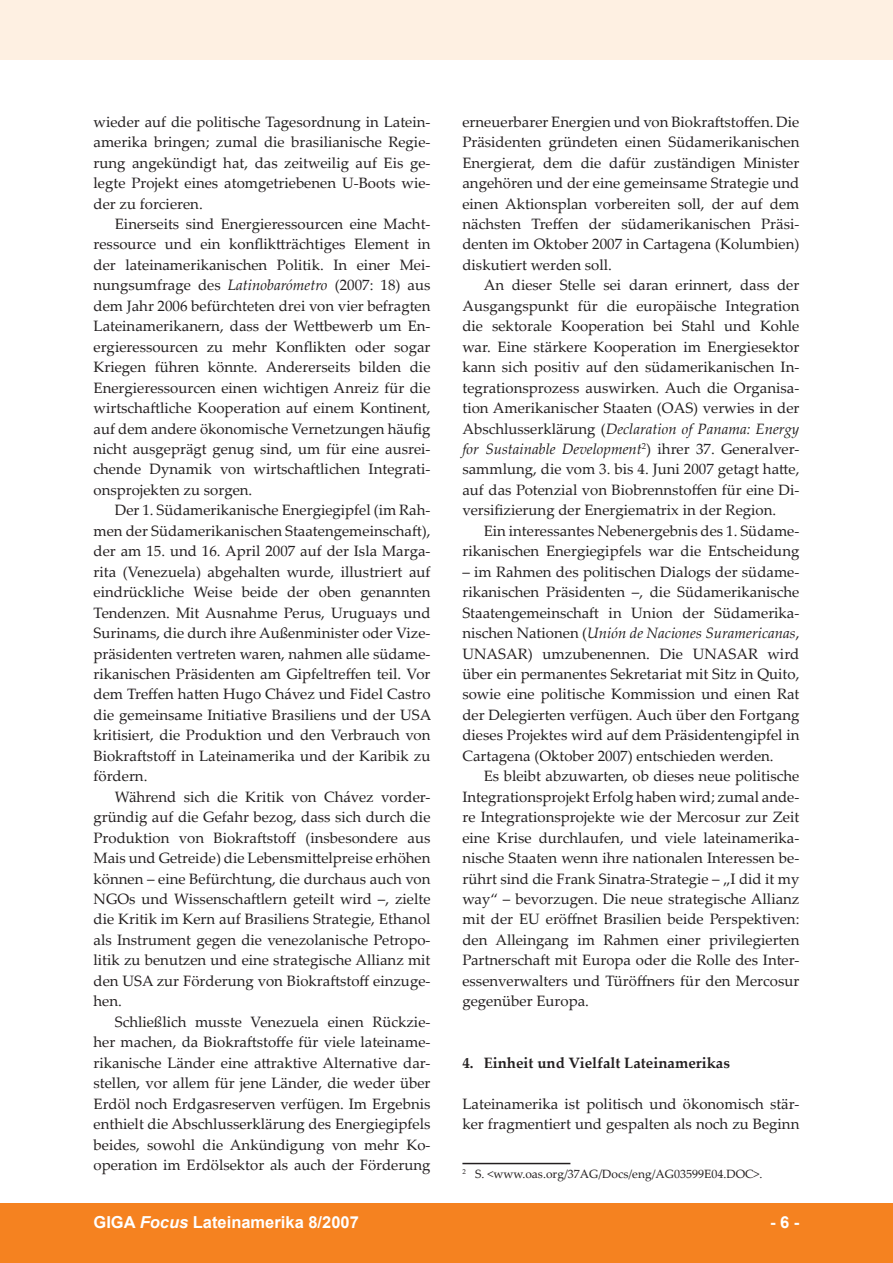
<style>
.page{position:relative;width:893px;height:1263px;background:#fff}
.page>*{position:absolute;margin:0;border:0;box-sizing:border-box;transform-origin:0 0}
.t1{font:700 16.5px "Arial";color:#fff}
.foc__text_fliesstext{font:15px/20.4px "Palatino Linotype";color:#231f20;text-align:justify}
.foc__text_1__absatz{font:15px/20.4px "Palatino Linotype";color:#231f20}
.foc__text_ueberschri{font:700 15px "Palatino Linotype";color:#231f20}
.foc__text_fussnoten{font:12px "Palatino Linotype";color:#231f20}
.s1{font-style:italic}
</style>
<div class="page">
<div style="left:0;top:1203px;width:893px;height:60px;background:#f58220"></div>
<div style="left:0;top:0;width:893px;height:60px;background:#fef0e2"></div>
<hr style="left:462px;top:1163px;width:108px;height:1px;background:#231f20">
<p class="foc__text_fliesstext" style="left:94px;top:111px;width:338px">wieder auf die politische Tagesordnung in Latein&shy;amerika bringen; zumal die brasilianische Regie&shy;rung angekündigt hat, das zeitweilig auf Eis ge&shy;legte Projekt eines atomgetriebenen U-Boots wie&shy;der zu forcieren.</p>
<p class="foc__text_fliesstext" style="left:94px;top:213px;width:338px;text-indent:21px">Einerseits sind Energieressourcen eine Macht&shy;ressource und ein konfliktträchtiges Element in der lateinamerikanischen Politik. In einer Mei&shy;nungsumfrage des <span class="s1">Latinobarómetro</span> (2007: 18) aus dem Jahr 2006 befürchteten drei von vier befragten Lateinamerikanern, dass der Wettbewerb um En&shy;ergieressourcen zu mehr Konflikten oder sogar Kriegen führen könnte. Andererseits bilden die Energieressourcen einen wichtigen Anreiz für die wirtschaftliche Kooperation auf einem Kontinent, auf dem andere ökonomische Vernetzungen häufig nicht ausgeprägt genug sind, um für eine ausrei&shy;chende Dynamik von wirtschaftlichen Integrati&shy;onsprojekten zu sorgen.</p>
<p class="foc__text_fliesstext" style="left:94px;top:499px;width:339px;text-indent:21px">Der 1. Südamerikanische Energiegipfel (im Rah&shy;men der Südamerikanischen Staatengemeinschaft), der am 15. und 16. April 2007 auf der Isla Marga&shy;rita (Venezuela) abgehalten wurde, illustriert auf eindrückliche Weise beide der oben genannten Tendenzen. Mit Ausnahme Perus, Uruguays und Surinams, die durch ihre Außenminister oder Vize&shy;präsidenten vertreten waren, nahmen alle südame&shy;rikanischen Präsidenten am Gipfeltreffen teil. Vor dem Treffen hatten Hugo Chávez und Fidel Castro die gemeinsame Initiative Brasiliens und der USA kritisiert, die Produktion und den Verbrauch von Biokraftstoff in Lateinamerika und der Karibik zu fördern.</p>
<p class="foc__text_fliesstext" style="left:94px;top:786px;width:338px;text-indent:21px">Während sich die Kritik von Chávez vorder&shy;gründig auf die Gefahr bezog, dass sich durch die Produktion von Biokraftstoff (insbesondere aus Mais und Getreide) die Lebensmittelpreise erhöhen können – eine Befürchtung, die durchaus auch von NGOs und Wissenschaftlern geteilt wird –, zielte die Kritik im Kern auf Brasiliens Strategie, Ethanol als Instrument gegen die venezolanische Petropo&shy;litik zu benutzen und eine strategische Allianz mit den USA zur Förderung von Biokraftstoff einzuge&shy;hen.</p>
<p class="foc__text_fliesstext" style="left:94px;top:1011px;width:338px;text-indent:21px">Schließlich musste Venezuela einen Rückzie&shy;her machen, da Biokraftstoffe für viele lateiname&shy;rikanische Länder eine attraktive Alternative dar&shy;stellen, vor allem für jene Länder, die weder über Erdöl noch Erdgasreserven verfügen. Im Ergebnis enthielt die Abschlusserklärung des Energiegipfels beides, sowohl die Ankündigung von mehr Ko&shy;operation im Erdölsektor als auch der Förderung</p>
<p class="foc__text_fliesstext" style="left:462px;top:111px;width:338px">erneuerbarer Energien und von Biokraftstoffen. Die Präsidenten gründeten einen Südamerikanischen Energierat, dem die dafür zuständigen Minister angehören und der eine gemeinsame Strategie und einen Aktionsplan vorbereiten soll, der auf dem nächsten Treffen der südamerikanischen Präsi&shy;denten im Oktober 2007 in Cartagena (Kolumbien) diskutiert werden soll.</p>
<p class="foc__text_fliesstext" style="left:462px;top:274px;width:338px;text-indent:21px">An dieser Stelle sei daran erinnert, dass der Ausgangspunkt für die europäische Integration die sektorale Kooperation bei Stahl und Kohle war. Eine stärkere Kooperation im Energiesektor kann sich positiv auf den südamerikanischen In&shy;tegrationsprozess auswirken. Auch die Organisa&shy;tion Amerikanischer Staaten (OAS) verwies in der Abschlusserklärung (<span class="s1">Declaration of Panama: Energy for Sustainable Development</span> ) ihrer 37. Generalver&shy;sammlung, die vom 3. bis 4. Juni 2007 getagt hatte, auf das Potenzial von Biobrennstoffen für eine Di&shy;versifizierung der Energiematrix in der Region.</p>
<p class="foc__text_fliesstext" style="left:462px;top:520px;width:338px;text-align:right">Ein interessantes Nebenergebnis des 1. Südame&shy;rikanischen Energiegipfels war die Entscheidung</p>
<p class="foc__text_fliesstext" style="left:462px;top:561px;width:338px">– im Rahmen des politischen Dialogs der südame&shy;rikanischen Präsidenten –, die Südamerikanische Staatengemeinschaft in Union der Südamerika&shy;nischen Nationen (<span class="s1">Unión de Naciones Suramericanas</span>, UNASAR) umzubenennen. Die UNASAR wird über ein permanentes Sekretariat mit Sitz in Quito, sowie eine politische Kommission und einen Rat der Delegierten verfügen. Auch über den Fortgang dieses Projektes wird auf dem Präsidentengipfel in Cartagena (Oktober 2007) entschieden werden.</p>
<p class="foc__text_fliesstext" style="left:462px;top:765px;width:338px;text-indent:21px">Es bleibt abzuwarten, ob dieses neue politische Integrationsprojekt Erfolg haben wird; zumal ande&shy;re Integrationsprojekte wie der Mercosur zur Zeit eine Krise durchlaufen, und viele lateinamerika&shy;nische Staaten wenn ihre nationalen Interessen be&shy;rührt sind die Frank Sinatra-Strategie – „I did it my way“ – bevorzugen. Die neue strategische Allianz mit der EU eröffnet Brasilien beide Perspektiven: den Alleingang im Rahmen einer privilegierten Partnerschaft mit Europa oder die Rolle des Inter&shy;essenverwalters und Türöffners für den Mercosur gegenüber Europa.</p>
<p class="foc__text_ueberschri" style="left:462px;top:1052px;width:269px">4. Einheit und Vielfalt Lateinamerikas</p>
<p class="foc__text_1__absatz" style="left:462px;top:1093px;width:338px">Lateinamerika ist politisch und ökonomisch stär&shy;ker fragmentiert und gespalten als noch zu Beginn</p>
<p class="foc__text_fussnoten" style="left:475px;top:1165px;width:289px">S. &lt;www.oas.org/37AG/Docs/eng/AG03599E04.DOC&gt;.</p>
<p class="t1" style="left:94px;top:1211px;width:267px">GIGA <span class="s1">Focus</span> Lateinamerika 8/2007</p>
<p class="t1" style="left:770px;top:1211px;width:31px">- -</p>
</div>
